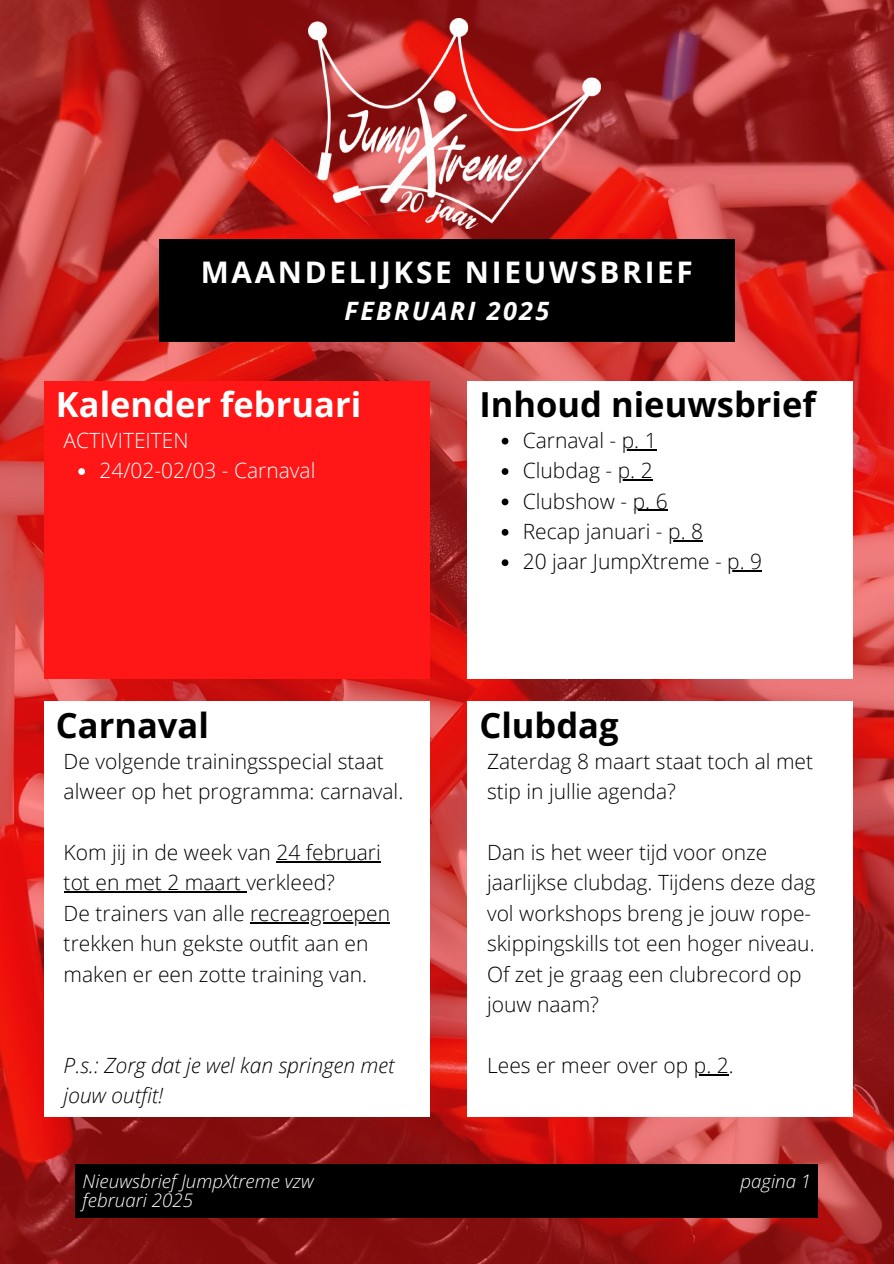
<style>
.page{position:relative;width:894px;height:1264px;background:#fff}
.page>*{position:absolute;margin:0;border:0;box-sizing:border-box;transform-origin:0 0}
.t1{font:700 34.5px "Open Sans";color:#000}
.t2{font:700 34.5px "Open Sans";color:#fff}
.t3{font:700 29.85px "Open Sans";letter-spacing:.09em;color:#fff}
.t4{font:italic 700 25.35px "Open Sans";letter-spacing:.09em;color:#fff}
.t5{font:300 21px/30.3px "Open Sans";color:#000}
.t6{font:italic 300 21px/30.3px "Open Sans";color:#000}
.t7{font:300 21px "Open Sans";color:#fff}
.t8{font:italic 300 18.6px "Open Sans";color:#fff}
</style>
<div class="page">
<img style="left:0;top:0;width:893px;height:1263px">
<div style="left:44px;top:381px;width:385px;height:297px;background:#ff1616"></div>
<div style="left:75px;top:1163px;width:743px;height:54px;background:#000"></div>
<div style="left:159px;top:239px;width:575px;height:102px;background:#000"></div>
<svg style="left:78px;top:468px;width:7px;height:7px"></svg>
<div style="left:467px;top:381px;width:385px;height:297px;background:#fff"></div>
<svg style="left:501px;top:438px;width:7px;height:6px"></svg>
<hr style="left:621px;top:449px;width:35px;height:1px;background:#000">
<svg style="left:501px;top:468px;width:7px;height:7px"></svg>
<hr style="left:617px;top:479px;width:35px;height:1px;background:#000">
<svg style="left:501px;top:498px;width:7px;height:7px"></svg>
<hr style="left:632px;top:510px;width:35px;height:1px;background:#000">
<svg style="left:501px;top:529px;width:7px;height:6px"></svg>
<hr style="left:668px;top:540px;width:35px;height:1px;background:#000">
<svg style="left:501px;top:559px;width:7px;height:7px"></svg>
<hr style="left:727px;top:570px;width:35px;height:1px;background:#000">
<div style="left:44px;top:702px;width:385px;height:415px;background:#fff"></div>
<hr style="left:276px;top:861px;width:105px;height:1px;background:#000">
<hr style="left:64px;top:891px;width:182px;height:1px;background:#000">
<hr style="left:250px;top:922px;width:140px;height:1px;background:#000">
<div style="left:467px;top:702px;width:385px;height:415px;background:#fff"></div>
<hr style="left:693px;top:1073px;width:35px;height:2px;background:#000">
<img style="left:308px;top:18px;width:292px;height:211px">
<p class="t3" style="left:201px;top:251px;width:493px">MAANDELIJKSE NIEUWSBRIEF</p>
<p class="t4" style="left:344px;top:293px;width:206px">FEBRUARI 2025</p>
<h1 class="t2" style="left:56px;top:380px;width:307px">Kalender februari</h1>
<h3 class="t7" style="left:64px;top:425px;width:126px">ACTIVITEITEN</h3>
<p class="t7" style="left:99px;top:456px;width:217px">24/02-02/03 - Carnaval</p>
<h4 class="t1" style="left:56px;top:701px;width:154px">Carnaval</h4>
<h4 class="t5" style="left:64px;top:745px;width:341px">De volgende trainingsspecial staat alweer op het programma: carnaval.</h4>
<h4 class="t5" style="left:64px;top:836px;width:328px">Kom jij in de week van 24 februari tot en met 2 maart verkleed?<br>De trainers van alle recreagroepen</h4>
<h1 class="t5" style="left:64px;top:928px;width:306px">trekken hun gekste outfit aan en maken er een zotte training van.</h1>
<h1 class="t6" style="left:64px;top:1049px;width:332px">P.s.: Zorg dat je wel kan springen met jouw outfit!</h1>
<p class="t8" style="left:83px;top:1168px;width:232px">Nieuwsbrief JumpXtreme vzw</p>
<h2 class="t8" style="left:83px;top:1187px;width:112px">februari 2025</h2>
<h4 class="t1" style="left:479px;top:380px;width:338px">Inhoud nieuwsbrief</h4>
<p class="t5" style="left:522px;top:424px;width:135px">Carnaval - p. 1</p>
<p class="t5" style="left:522px;top:455px;width:131px">Clubdag - p. 2</p>
<p class="t5" style="left:522px;top:485px;width:146px">Clubshow - p. 6</p>
<p class="t5" style="left:522px;top:516px;width:182px">Recap januari - p. 8</p>
<p class="t5" style="left:522px;top:546px;width:241px">20 jaar JumpXtreme - p. 9</p>
<p class="t1" style="left:479px;top:701px;width:141px">Clubdag</p>
<h4 class="t5" style="left:487px;top:745px;width:327px">Zaterdag 8 maart staat toch al met stip in jullie agenda?</h4>
<h4 class="t5" style="left:487px;top:836px;width:330px">Dan is het weer tijd voor onze jaarlijkse clubdag. Tijdens deze dag vol workshops breng je jouw rope&shy;skippingskills tot een hoger niveau.<br>Of zet je graag een clubrecord op jouw naam?</h4>
<p class="t5" style="left:487px;top:1049px;width:248px">Lees er meer over op p. 2.</p>
<h1 class="t8" style="left:740px;top:1168px;width:72px">pagina 1</h1>
</div>
